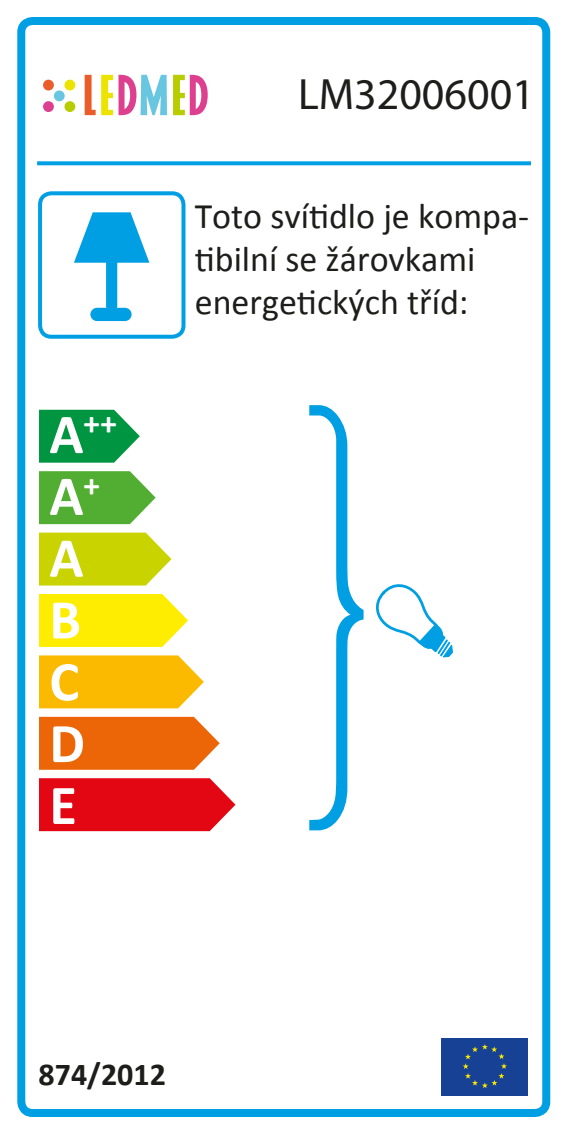
<style>
.page{position:relative;width:567px;height:1134px;background:#fff}
.page>*{position:absolute;margin:0;border:0;box-sizing:border-box;transform-origin:0 0}
.t1{font:700 56.4px/62px "Calibri";color:#fff}
.t2{font:44px "Myriad Pro";color:#1d1d1b}
.t3{font:36px/43.2px "Calibri";color:#1d1d1b}
.t4{font:700 32.8px "Calibri";color:#fff}
.t5{font:700 32px "Calibri";color:#1d1d1b}
.s1{font-size:56.4px}
</style>
<div class="page">
<div style="left:17px;top:17px;width:533px;height:1100px;border:8px solid #009fe3;border-radius:11px"></div>
<svg style="left:37px;top:161px;width:494px;height:4px;background:#14a6e5"></svg>
<div style="left:38px;top:191px;width:147px;height:148px;border:4px solid #009fe3;border-radius:11px"></div>
<svg style="left:39px;top:533px;width:132px;height:52px;background:#cdd717"></svg>
<svg style="left:39px;top:471px;width:117px;height:53px;background:#66b749"></svg>
<svg style="left:39px;top:410px;width:101px;height:53px;background:#22a45a"></svg>
<svg style="left:39px;top:594px;width:149px;height:53px;background:#ffee16"></svg>
<svg style="left:39px;top:655px;width:165px;height:53px;background:#fbbf15"></svg>
<svg style="left:39px;top:717px;width:181px;height:53px;background:#ed711a"></svg>
<svg style="left:39px;top:778px;width:196px;height:53px;background:#e41622"></svg>
<div style="left:441px;top:1037px;width:87px;height:58px;background:#164194"></div>
<svg style="left:463px;top:1044px;width:44px;height:44px"></svg>
<svg style="left:309px;top:405px;width:144px;height:425px"></svg>
<svg style="left:74px;top:212px;width:75px;height:97px"></svg>
<div style="left:90px;top:308px;width:42px;height:13px;background:#009fe3;border-radius:7px"></div>
<svg style="left:85px;top:75px;width:82px;height:40px"></svg>
<svg style="left:173px;top:75px;width:35px;height:40px"></svg>
<div style="left:43px;top:80px;width:11px;height:10px;background:#eb5c2b;border-radius:50%"></div>
<div style="left:43px;top:101px;width:11px;height:11px;background:#de4090;border-radius:50%"></div>
<div style="left:64px;top:80px;width:11px;height:10px;background:#ede300;border-radius:50%"></div>
<div style="left:64px;top:101px;width:11px;height:11px;background:#b7cd00;border-radius:50%"></div>
<div style="left:54px;top:90px;width:11px;height:11px;background:#69c6e0;border-radius:50%"></div>
<p class="t4" style="left:49px;top:402px;width:69px"><span class="s1">A</span>++</p>
<h1 class="t1" style="left:49px;top:465px;width:52px">A<sup>+<br></sup>A<br>B<br>C<br>D<br>E</h1>
<p class="t2" style="left:298px;top:67px;width:238px">LM32006001</p>
<p class="t3" style="left:195px;top:194px;width:336px">Toto svítidlo je kompa&shy;tibilní se žárovkami energetických tříd:</p>
<p class="t5" style="left:39px;top:1054px;width:129px">874/2012</p>
</div>
